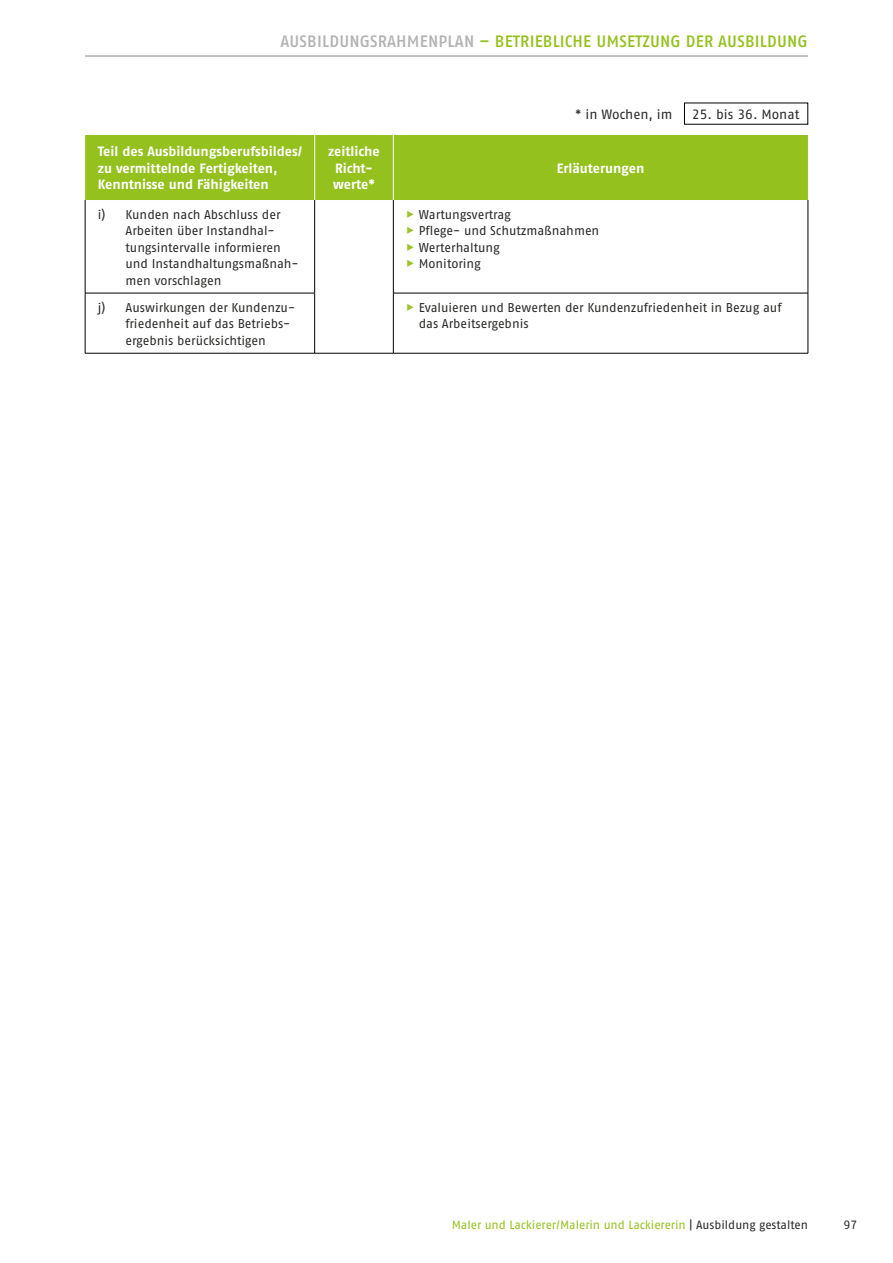
<style>
.page{position:relative;width:893px;height:1263px;background:#fff}
.page>*{position:absolute;margin:0;border:0;box-sizing:border-box;transform-origin:0 0}
.t1{font:500 16.5px "Fago Pro";letter-spacing:.01em;color:#95c11f}
.t2{font:700 13.5px/16.5px "Fago Pro";letter-spacing:-.005em;color:#fff}
.t3{font:13.5px "Fago Pro";letter-spacing:-.005em;color:#282827}
.id5297{font:12.75px/16.5px "Fago Pro";letter-spacing:-.005em;color:#282827}
.t4{font:12px "Fago Pro";letter-spacing:-.005em;color:#95c11f}
.t5{font:12px "Fago Pro";color:#282827}
.s1{color:#b3b2b2}
.s2{color:#9cc42e}
.s3{color:#282827}
</style>
<div class="page">
<hr style="left:85px;top:56px;width:723px;height:1px;background:#878787">
<div style="left:85px;top:135px;width:723px;height:65px;background:#95c11f"></div>
<hr style="left:85px;top:200px;width:1px;height:93px;background:#000">
<hr style="left:314px;top:200px;width:1px;height:93px;background:#000">
<hr style="left:393px;top:200px;width:1px;height:93px;background:#000">
<hr style="left:808px;top:200px;width:1px;height:93px;background:#000">
<hr style="left:85px;top:293px;width:230px;height:1px;background:#000">
<hr style="left:85px;top:293px;width:1px;height:60px;background:#000">
<hr style="left:314px;top:293px;width:1px;height:60px;background:#000">
<hr style="left:393px;top:293px;width:415px;height:1px;background:#000">
<hr style="left:393px;top:293px;width:1px;height:60px;background:#000">
<hr style="left:808px;top:293px;width:1px;height:60px;background:#000">
<hr style="left:85px;top:353px;width:230px;height:1px;background:#000">
<hr style="left:315px;top:353px;width:78px;height:1px;background:#000">
<hr style="left:393px;top:353px;width:415px;height:1px;background:#000">
<hr style="left:314px;top:135px;width:1px;height:65px;background:#fff">
<hr style="left:393px;top:135px;width:1px;height:65px;background:#fff">
<p class="t1" style="left:280px;top:31px;width:529px"><span class="s1">AUSBILDUNGSRAHMENPLAN</span> – BETRIEBLICHE UMSETZUNG DER AUSBILDUNG</p>
<p class="t2" style="left:98px;top:143px;width:206px">Teil des Ausbildungsberufsbildes/ zu vermittelnde Fertigkeiten,<br>Kenntnisse und Fähigkeiten</p>
<p class="t2" style="left:328px;top:143px;width:53px;text-align:center">zeitliche<br>Richt&shy;werte*</p>
<p class="t3" style="left:575px;top:106px;width:99px">* in Wochen, im</p>
<p class="t3" style="left:692px;top:106px;width:109px">25. bis 36. Monat</p>
<p class="t2" style="left:557px;top:160px;width:89px">Erläuterungen</p>
<p class="id5297" style="left:126px;top:206px;width:175px;text-indent:-28px">i) Kunden nach Abschluss der<br>Arbeiten über Instandhal&shy;tungsintervalle informieren und Instandhaltungsmaßnah&shy;men vorschlagen</p>
<p class="id5297" style="left:406px;top:206px;width:106px"><span class="s2">▶</span> Wartungsvertrag</p>
<p class="id5297" style="left:406px;top:222px;width:195px"><span class="s2">▶</span> Pflege- und Schutzmaßnahmen</p>
<p class="id5297" style="left:406px;top:239px;width:95px"><span class="s2">▶</span> Werterhaltung</p>
<p class="id5297" style="left:406px;top:255px;width:76px"><span class="s2">▶</span> Monitoring</p>
<p class="id5297" style="left:126px;top:299px;width:171px;text-indent:-28px">j) Auswirkungen der Kundenzu&shy;friedenheit auf das Betriebs&shy;ergebnis berücksichtigen</p>
<p class="id5297" style="left:419px;top:299px;width:364px;text-indent:-13px"><span class="s2">▶</span> Evaluieren und Bewerten der Kundenzufriedenheit in Bezug auf das Arbeitsergebnis</p>
<p class="t4" style="left:452px;top:1218px;width:358px">Maler und Lackierer/Malerin und Lackiererin <span class="s3">| Ausbildung gestalten</span></p>
<p class="t5" style="left:843px;top:1218px;width:15px">97</p>
</div>
